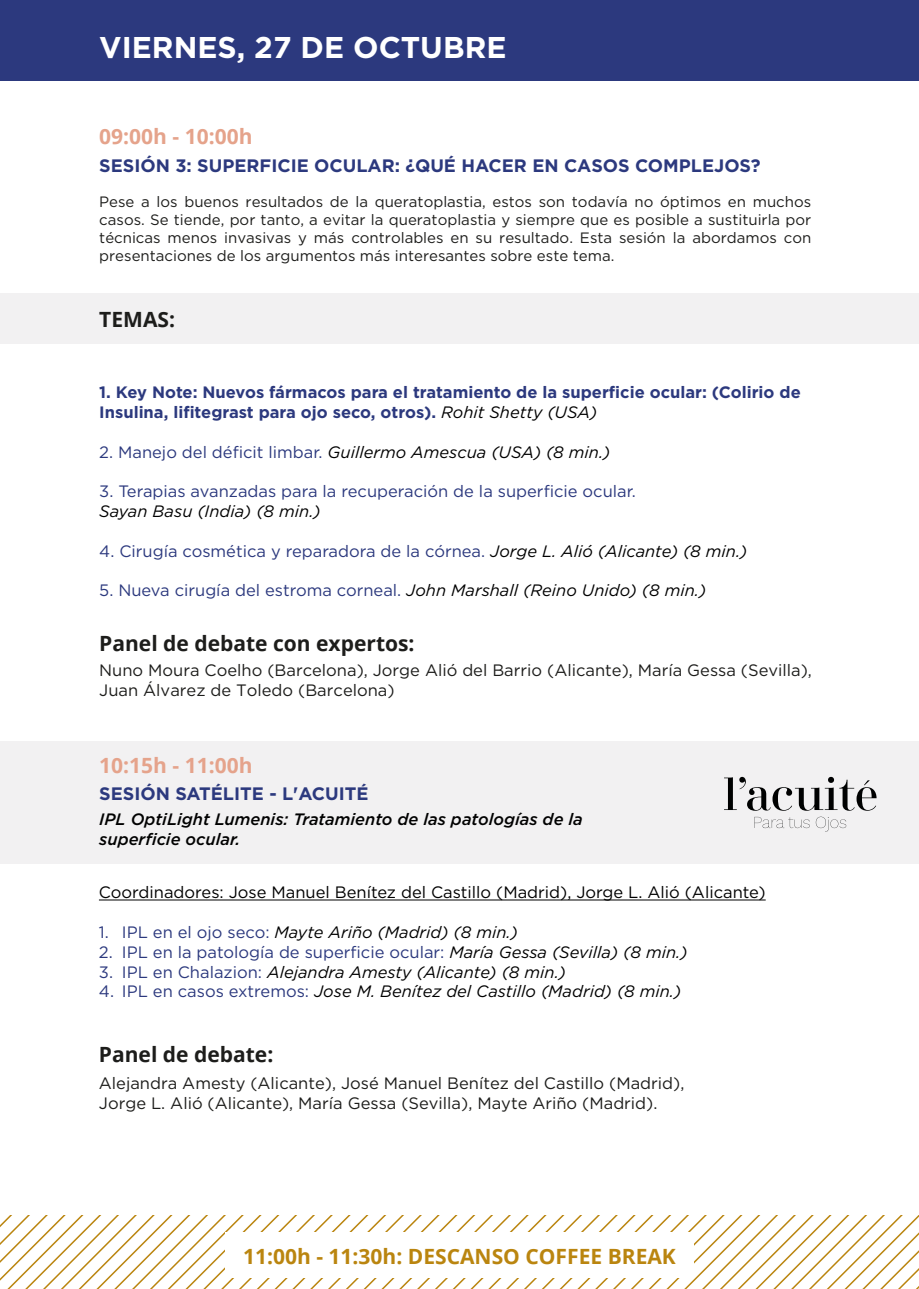
<style>
.page{position:relative;width:919px;height:1289px;background:#fff}
.page>*{position:absolute;margin:0;border:0;box-sizing:border-box;transform-origin:0 0}
.t1{font:700 30px "Gotham";color:#fff}
.t2{font:700 21px "Open Sans";color:#1d1d1b}
.t3{font:700 21px "Open Sans";color:#ba850f}
.t4{font:700 21px "Open Sans";color:#e5a38b}
.t5{font:700 18px "Gotham";color:#2c397e}
.t6{font:16.5px "Gotham";color:#2c397e}
.t7{font:16.5px/19.8px "Gotham";color:#1d1d1b}
.t8{font:italic 16.5px "Gotham";color:#000}
.t9{font:700 16.5px/19.8px "Gotham";color:#2c397e}
.t10{font:italic 16.5px "Gotham";color:#010101}
.t11{font:16.5px "Gotham";color:#000}
.t12{font:italic 500 16.5px/19.8px "Gotham";color:#010101}
.t13{font:15px/18px "Gotham";color:#1d1d1b;text-align:justify}
.s1{font-weight:400;font-style:italic;color:#010101}
.s2{font-style:normal;color:#2c397e}
.s3{font-style:italic;color:#010101}
.s4{font-style:italic;color:#000}
</style>
<div class="page">
<div style="left:0;top:0;width:918px;height:81px;background:#2c397e"></div>
<div style="left:0;top:293px;width:918px;height:50px;background:#f2f1f2"></div>
<div style="left:0;top:741px;width:918px;height:122px;background:#f2f1f2"></div>
<svg style="left:724px;top:776px;width:152px;height:34px"></svg>
<svg style="left:754px;top:816px;width:55px;height:12px"></svg>
<svg style="left:815px;top:816px;width:31px;height:15px"></svg>
<hr style="left:99px;top:899px;width:666px;height:1px;background:#000">
<svg style="left:0;top:1215px;width:918px;height:73px"></svg>
<div style="left:225px;top:1232px;width:468px;height:46px;background:#fff"></div>
<h1 class="t1" style="left:99px;top:27px;width:408px">VIERNES, 27 DE OCTUBRE</h1>
<h2 class="t4" style="left:99px;top:122px;width:155px">09:00h - 10:00h</h2>
<p class="t5" style="left:99px;top:153px;width:663px">SESIÓN 3: SUPERFICIE OCULAR: ¿QUÉ HACER EN CASOS COMPLEJOS?</p>
<p class="t13" style="left:99px;top:192px;width:713px">Pese a los buenos resultados de la queratoplastia, estos son todavía no óptimos en muchos casos. Se tiende, por tanto, a evitar la queratoplastia y siempre que es posible a sustituirla por técnicas menos invasivas y más controlables en su resultado. Esta sesión la abordamos con presentaciones de los argumentos más interesantes sobre este tema.</p>
<h2 class="t2" style="left:99px;top:304px;width:77px">TEMAS:</h2>
<p class="t9" style="left:99px;top:382px;width:703px">1. Key Note: Nuevos fármacos para el tratamiento de la superficie ocular: (Colirio de<br>Insulina, lifitegrast para ojo seco, otros). <span class="s1">Rohit Shetty (USA)</span></p>
<p class="t10" style="left:99px;top:441px;width:512px"><span class="s2">2. Manejo del déficit limbar.</span> Guillermo Amescua (USA) (8 min.)</p>
<p class="t6" style="left:99px;top:481px;width:538px">3. Terapias avanzadas para la recuperación de la superficie ocular.</p>
<p class="t10" style="left:99px;top:500px;width:223px">Sayan Basu (India) (8 min.)</p>
<p class="t6" style="left:99px;top:540px;width:649px">4. Cirugía cosmética y reparadora de la córnea. <span class="s3">Jorge L. Alió (Alicante) (8 min.)</span></p>
<p class="t6" style="left:99px;top:580px;width:608px">5. Nueva cirugía del estroma corneal. <span class="s3">John Marshall (Reino Unido) (8 min.)</span></p>
<h2 class="t2" style="left:99px;top:628px;width:317px">Panel de debate con expertos:</h2>
<p class="t7" style="left:99px;top:660px;width:714px">Nuno Moura Coelho (Barcelona), Jorge Alió del Barrio (Alicante), María Gessa (Sevilla),<br>Juan Álvarez de Toledo (Barcelona)</p>
<h2 class="t4" style="left:99px;top:750px;width:155px">10:15h - 11:00h</h2>
<p class="t12" style="left:99px;top:808px;width:485px">IPL OptiLight Lumenis: Tratamiento de las patologías de la superficie ocular.</p>
<p class="t11" style="left:99px;top:881px;width:668px">Coordinadores: Jose Manuel Benítez del Castillo (Madrid), Jorge L. Alió (Alicante)</p>
<p class="t8" style="left:99px;top:921px;width:420px"><span class="s2">1. IPL en el ojo seco:</span> Mayte Ariño (Madrid) (8 min.)</p>
<p class="t6" style="left:99px;top:941px;width:590px">2. IPL en la patología de superficie ocular: <span class="s4">María Gessa (Sevilla) (8 min.)</span></p>
<p class="t8" style="left:99px;top:961px;width:468px"><span class="s2">3. IPL en Chalazion:</span> Alejandra Amesty (Alicante) (8 min.)</p>
<p class="t8" style="left:99px;top:980px;width:584px"><span class="s2">4. IPL en casos extremos:</span> Jose M. Benítez del Castillo (Madrid) (8 min.)</p>
<p class="t5" style="left:99px;top:782px;width:271px">SESIÓN SATÉLITE - L'ACUITÉ</p>
<h2 class="t2" style="left:99px;top:1039px;width:176px">Panel de debate:</h2>
<p class="t7" style="left:99px;top:1073px;width:587px">Alejandra Amesty (Alicante), José Manuel Benítez del Castillo (Madrid),<br>Jorge L. Alió (Alicante), María Gessa (Sevilla), Mayte Ariño (Madrid).</p>
<h2 class="t3" style="left:243px;top:1241px;width:434px">11:00h - 11:30h: DESCANSO COFFEE BREAK</h2>
</div>
